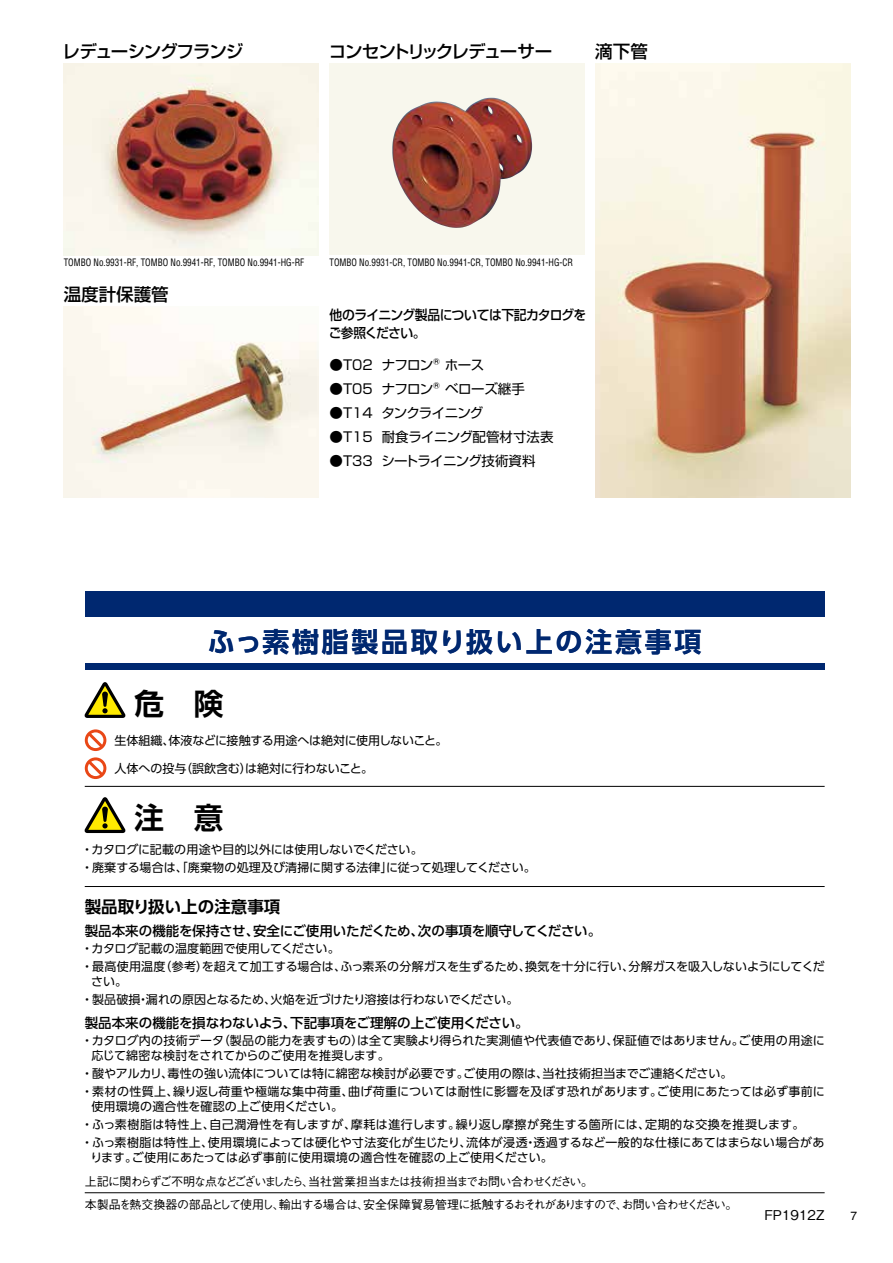
<style>
.page{position:relative;width:893px;height:1263px;background:#fff}
.page>*{position:absolute;margin:0;border:0;box-sizing:border-box;transform-origin:0 0}
.t1{font:700 29.7px "UD Shin Go Pro De";color:#000}
.t2{font:700 27px "UD Shin Go Pro De";letter-spacing:.1em;color:#002870}
.t3{font:500 17.55px "Shin Go Pro";letter-spacing:-.055em;color:#000}
.t4{font:500 17.55px "Shin Go Pro";letter-spacing:-.095em;color:#000}
.t5{font:700 16.5px "UD Shin Go Pro De";color:#000}
.t6{font:500 13.5px "UD Shin Go Pro";letter-spacing:-.01em;color:#000}
.t7{font:13.5px "Shin Go Pro";letter-spacing:-.03em;color:#000}
.t8{font:500 13.5px/18px "Shin Go Pro";letter-spacing:-.05em;color:#000;scale:.95 1}
.t9{font:13.5px "Shin Go Pro";color:#000}
.t10{font:13.5px "Shin Go Pro";letter-spacing:-.055em;color:#000}
.t11{font:500 13.5px "Gothic BBB Pr 5";color:#000}
.t12{font:12px/18px "UD Shin Go Pro";letter-spacing:.005em;color:#000}
.t13{font:500 12px "Gothic BBB Pr 5";letter-spacing:-.08em;color:#000}
.t14{font:12px "UD Shin Go Pro";letter-spacing:-.015em;color:#000}
.t15{font:12px "Helvetica";color:#000}
.t16{font:condensed 10.05px "Helvetica";color:#000;scale:.9 1}
</style>
<div class="page">
<div style="left:330px;top:64px;width:255px;height:191px;background:#f8f7ed"></div>
<img style="left:392px;top:98px;width:140px;height:130px">
<img style="left:64px;top:64px;width:255px;height:191px">
<img style="left:64px;top:306px;width:255px;height:191px">
<img style="left:595px;top:64px;width:255px;height:433px">
<div style="left:85px;top:591px;width:740px;height:26px;background:#002870"></div>
<div style="left:85px;top:663px;width:740px;height:6px;background:#002870"></div>
<hr style="left:85px;top:1192px;width:740px;height:1px;background:#000">
<hr style="left:85px;top:886px;width:740px;height:1px;background:#000">
<hr style="left:85px;top:786px;width:740px;height:1px;background:#000">
<svg style="left:84px;top:682px;width:42px;height:36px"></svg>
<svg style="left:84px;top:797px;width:42px;height:36px"></svg>
<svg style="left:85px;top:729px;width:21px;height:22px"></svg>
<svg style="left:85px;top:757px;width:21px;height:22px"></svg>
<h3 class="t3" style="left:63px;top:37px;width:182px">レデューシングフランジ</h3>
<h3 class="t4" style="left:329px;top:37px;width:225px">コンセントリックレデューサー</h3>
<h3 class="t3" style="left:595px;top:37px;width:54px">滴下管</h3>
<p class="t16" style="left:64px;top:256px;width:269px">TOMBO No.9931-RF, TOMBO No.9941-RF, TOMBO No.9941-HG-RF</p>
<h3 class="t3" style="left:64px;top:279px;width:107px">温度計保護管</h3>
<p class="t16" style="left:330px;top:256px;width:272px">TOMBO No.9931-CR, TOMBO No.9941-CR, TOMBO No.9941-HG-CR</p>
<p class="t8" style="left:329px;top:304px;width:272px">他のライニング製品については下記カタログをご参照ください。</p>
<p class="t7" style="left:330px;top:354px;width:156px">●T02 ナフロン®ホース</p>
<p class="t7" style="left:330px;top:378px;width:197px">●T05 ナフロン®ベローズ継手</p>
<p class="t10" style="left:330px;top:402px;width:155px">●T14 タンクライニング</p>
<p class="t9" style="left:330px;top:426px;width:226px">●T15 耐食ライニング配管材寸法表</p>
<p class="t7" style="left:330px;top:450px;width:208px">●T33 シートライニング技術資料</p>
<h2 class="t2" style="left:208px;top:620px;width:495px">ふっ素樹脂製品取り扱い上の注意事項</h2>
<h1 class="t1" style="left:134px;top:679px;width:91px">危　険</h1>
<p class="t14" style="left:114px;top:730px;width:334px">生体組織、体液などに接触する用途へは絶対に使用しないこと。</p>
<p class="t12" style="left:114px;top:759px;width:260px">人体への投与（誤飲含む）は絶対に行わないこと。</p>
<h1 class="t1" style="left:134px;top:794px;width:91px">注　意</h1>
<p class="t12" style="left:81px;top:840px;width:456px">・カタログに記載の用途や目的以外には使用しないでください。<br>・廃棄する場合は、「廃棄物の処理及び清掃に関する法律」に従って処理してください。</p>
<h3 class="t5" style="left:85px;top:893px;width:197px">製品取り扱い上の注意事項</h3>
<p class="t6" style="left:85px;top:920px;width:518px">製品本来の機能を保持させ、安全にご使用いただくため、次の事項を順守してください。</p>
<p class="t12" style="left:81px;top:939px;width:745px">・カタログ記載の温度範囲で使用してください。<br>・最高使用温度（参考）を超えて加工する場合は、ふっ素系の分解ガスを生ずるため、換気を十分に行い、分解ガスを吸入しないようにしてくだ</p>
<p class="t12" style="left:81px;top:972px;width:439px;text-indent:10px">さい。<br>・製品破損・漏れの原因となるため、火焔を近づけたり溶接は行わないでください。</p>
<p class="t6" style="left:85px;top:1011px;width:445px">製品本来の機能を損なわないよう、下記事項をご理解の上ご使用ください。</p>
<p class="t12" style="left:91px;top:1032px;width:735px;line-height:15px;text-indent:-10px">・カタログ内の技術データ（製品の能力を表すもの）は全て実験より得られた実測値や代表値であり、保証値ではありません。ご使用の用途に応じて綿密な検討をされてからのご使用を推奨します。</p>
<p class="t12" style="left:81px;top:1064px;width:745px">・酸やアルカリ、毒性の強い流体については特に綿密な検討が必要です。ご使用の際は、当社技術担当までご連絡ください。<br>・素材の性質上、繰り返し荷重や極端な集中荷重、曲げ荷重については耐性に影響を及ぼす恐れがあります。ご使用にあたっては必ず事前に</p>
<p class="t12" style="left:81px;top:1097px;width:745px;text-indent:10px">使用環境の適合性を確認の上ご使用ください。<br>・ふっ素樹脂は特性上、自己潤滑性を有しますが、摩耗は進行します。繰り返し摩擦が発生する箇所には、定期的な交換を推奨します。<br>・ふっ素樹脂は特性上、使用環境によっては硬化や寸法変化が生じたり、流体が浸透・透過するなど一般的な仕様にあてはまらない場合があ</p>
<p class="t12" style="left:90px;top:1148px;width:464px">ります。ご使用にあたっては必ず事前に使用環境の適合性を確認の上ご使用ください。</p>
<p class="t13" style="left:85px;top:1171px;width:510px">上記に関わらずご不明な点などございましたら、当社営業担当または技術担当までお問い合わせください。</p>
<p class="t13" style="left:85px;top:1194px;width:654px">本製品を熱交換器の部品として使用し、輸出する場合は、安全保障貿易管理に抵触するおそれがありますので、お問い合わせください。</p>
<p class="t11" style="left:764px;top:1204px;width:62px">FP1912Z</p>
<p class="t15" style="left:850px;top:1209px;width:8px">7</p>
</div>
